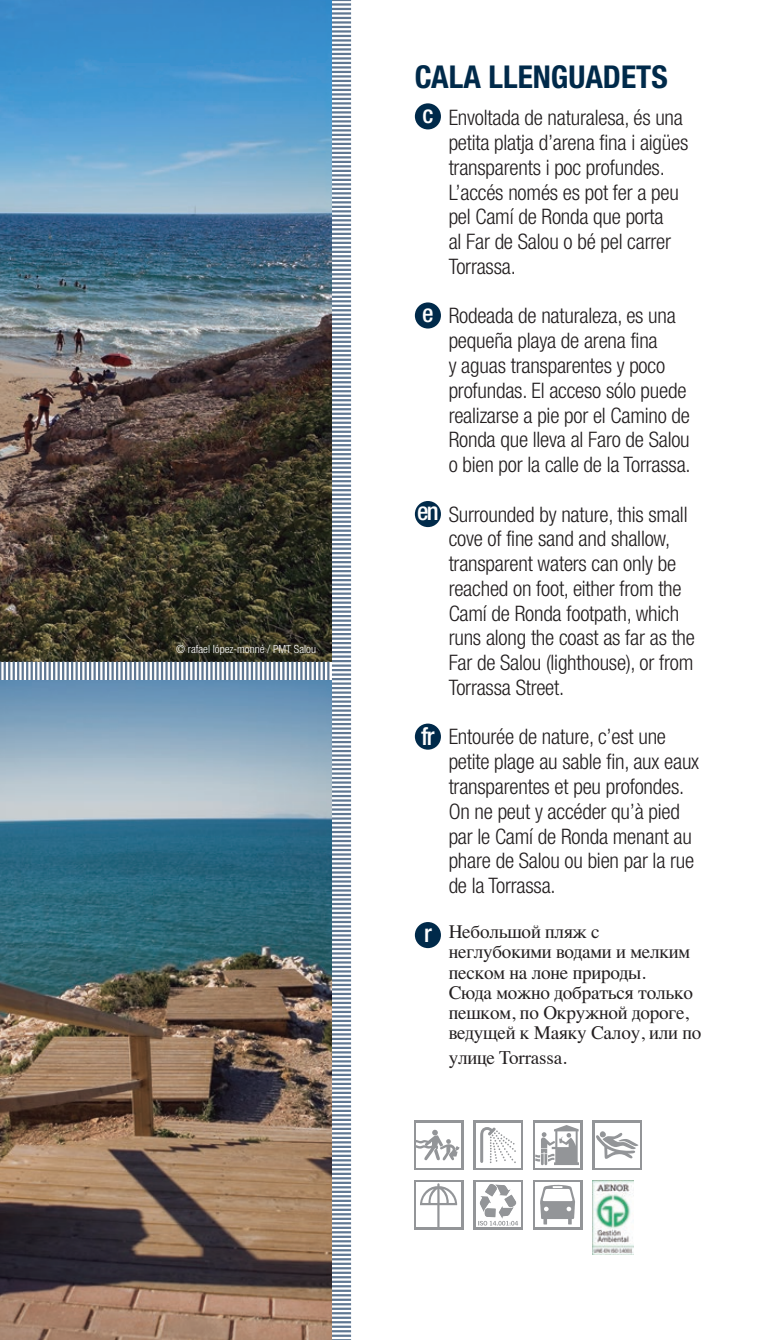
<style>
.page{position:relative;width:766px;height:1340px;background:#fff}
.page>*{position:absolute;margin:0;border:0;box-sizing:border-box;transform-origin:0 0}
.t1{font:700 condensed 31.5px "Helvetica Neue";color:#002a4a}
.t2{font:500 condensed 24.75px "Helvetica Neue";color:#fff}
.t3{font:300 condensed 21.38px/24.8px "Helvetica Neue";letter-spacing:-.01em;color:#231f20}
.t4{font:19.12px/20.2px "Times";letter-spacing:-.01em;color:#231f20}
.t5{font:300 condensed 11.25px "Helvetica Neue";color:#fff}
</style>
<div class="page">
<div style="left:415px;top:501px;width:26px;height:26px;background:#002a4a;border-radius:50%"></div>
<div style="left:415px;top:103px;width:26px;height:26px;background:#002a4a;border-radius:50%"></div>
<div style="left:415px;top:723px;width:26px;height:26px;background:#002a4a;border-radius:50%"></div>
<div style="left:415px;top:302px;width:26px;height:26px;background:#002a4a;border-radius:50%"></div>
<img style="left:0;top:0;width:351px;height:1337px">
<img style="left:0;top:680px;width:332px;height:659px">
<div style="left:414px;top:1180px;width:49px;height:49px;background:#939598"></div>
<div style="left:416px;top:1182px;width:45px;height:44px;background:#fff"></div>
<svg style="left:420px;top:1183px;width:37px;height:44px"></svg>
<svg style="left:414px;top:1120px;width:49px;height:49px"></svg>
<div style="left:416px;top:1122px;width:45px;height:45px;background:#fff"></div>
<svg style="left:416px;top:1129px;width:43px;height:32px"></svg>
<svg style="left:473px;top:1120px;width:49px;height:49px"></svg>
<div style="left:475px;top:1122px;width:45px;height:45px;background:#fff"></div>
<svg style="left:480px;top:1127px;width:35px;height:36px"></svg>
<svg style="left:592px;top:1120px;width:49px;height:49px"></svg>
<div style="left:594px;top:1122px;width:45px;height:45px;background:#fff"></div>
<svg style="left:592px;top:1129px;width:46px;height:29px"></svg>
<svg style="left:533px;top:1120px;width:49px;height:49px"></svg>
<div style="left:535px;top:1122px;width:44px;height:45px;background:#fff"></div>
<svg style="left:535px;top:1125px;width:43px;height:40px"></svg>
<div style="left:533px;top:1180px;width:49px;height:49px;background:linear-gradient(to right,#fff,#fff)"></div>
<div style="left:535px;top:1182px;width:44px;height:44px;background:#fff"></div>
<svg style="left:540px;top:1184px;width:35px;height:40px"></svg>
<svg style="left:473px;top:1180px;width:49px;height:49px"></svg>
<div style="left:475px;top:1182px;width:45px;height:44px;background:#fff"></div>
<svg style="left:478px;top:1184px;width:40px;height:41px"></svg>
<img style="left:592px;top:1180px;width:41px;height:73px">
<div style="left:415px;top:922px;width:26px;height:26px;background:#002a4a;border-radius:50%"></div>
<p class="t5" style="left:176px;top:642px;width:141px">© rafael lópez-monné / PMT Salou</p>
<h1 class="t1" style="left:415px;top:58px;width:254px">CALA LLENGUADETS</h1>
<p class="t3" style="left:448px;top:105px;width:241px">Envoltada de naturalesa, és una petita platja d’arena fina i aigües transparents i poc profundes.<br>L’accés només es pot fer a peu pel Camí de Ronda que porta<br>al Far de Salou o bé pel carrer<br>Torrassa.</p>
<p class="t3" style="left:448px;top:303px;width:243px">Rodeada de naturaleza, es una pequeña playa de arena fina<br>y aguas transparentes y poco profundas. El acceso sólo puede realizarse a pie por el Camino de<br>Ronda que lleva al Faro de Salou o bien por la calle de la Torrassa.</p>
<p class="t3" style="left:448px;top:501px;width:248px">Surrounded by nature, this small cove of fine sand and shallow, transparent waters can only be reached on foot, either from the<br>Camí de Ronda footpath, which runs along the coast as far as the<br>Far de Salou (lighthouse), or from<br>Torrassa Street.</p>
<p class="t3" style="left:448px;top:724px;width:252px">Entourée de nature, c’est une petite plage au sable fin, aux eaux transparentes et peu profondes.<br>On ne peut y accéder qu’à pied par le Camí de Ronda menant au phare de Salou ou bien par la rue de la Torrassa.</p>
<p class="t4" style="left:448px;top:919px;width:254px">Небольшой пляж с неглубокими водами и мелким песком на лоне природы.<br>Сюда можно добраться только пешком, по Окружной дороге, ведущей к Маяку Салоу, или по</p>
<p class="t4" style="left:448px;top:1045px;width:120px">улице Torrassa.</p>
<p class="t2" style="left:422px;top:99px;width:12px">c</p>
<p class="t2" style="left:422px;top:298px;width:13px">e</p>
<p class="t2" style="left:417px;top:497px;width:23px">en</p>
<p class="t2" style="left:421px;top:722px;width:15px">fr</p>
<p class="t2" style="left:424px;top:918px;width:9px">r</p>
</div>
